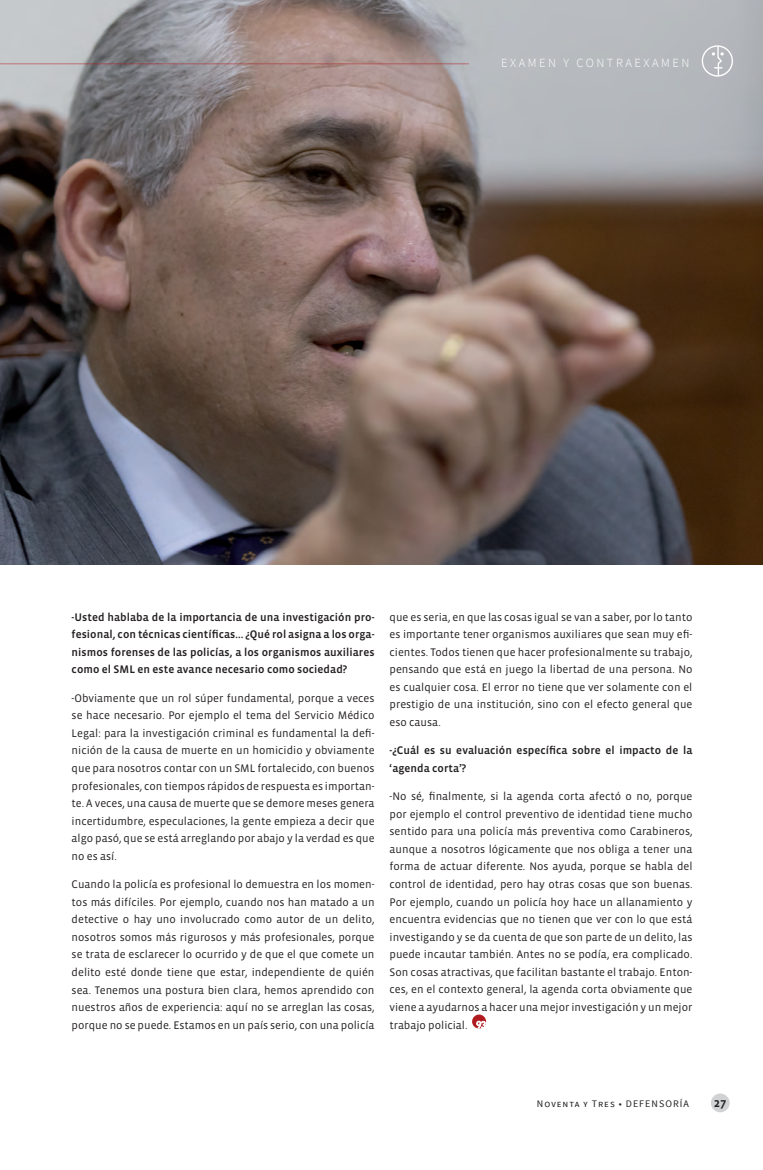
<style>
.page{position:relative;width:763px;height:1170px;background:#fff}
.page>*{position:absolute;margin:0;border:0;box-sizing:border-box;transform-origin:0 0}
.t1{font:300 12.5px "Source Sans Pro";letter-spacing:.2em;color:#fff}
.t2{font:12.5px "Vista Sans Med";color:#231f20}
.t3{font:11.25px/17.6px "Vista Sans";color:#231f20;text-align:justify}
.t4{font:11.25px/17.6px "Vista Sans Med";letter-spacing:.005em;color:#231f20;text-align:justify}
.t5{font:10px "Source Sans Pro";letter-spacing:.1em;color:#231f20}
</style>
<div class="page">
<div style="left:710px;top:1093px;width:19px;height:19px;background:#d1d2d4;border-radius:50%"></div>
<img style="left:1px;top:0;width:761px;height:564px">
<hr style="left:0;top:64px;width:468px;height:1px;background:#b01b1f">
<svg style="left:701px;top:45px;width:31px;height:32px"></svg>
<div style="left:472px;top:1014px;width:14px;height:14px;background:#b01b1f;border-radius:50%"></div>
<svg style="left:476px;top:1020px;width:9px;height:8px"></svg>
<p class="t1" style="left:501px;top:56px;width:190px">EXAMEN Y CONTRAEXAMEN</p>
<p class="t4" style="left:72px;top:608px;width:304px">-Usted hablaba de la importancia de una investigación pro&shy;fesional, con técnicas científicas… ¿Qué rol asigna a los orga&shy;nismos forenses de las policías, a los organismos auxiliares como el SML en este avance necesario como sociedad?</p>
<p class="t3" style="left:72px;top:689px;width:304px">-Obviamente que un rol súper fundamental, porque a veces se hace necesario. Por ejemplo el tema del Servicio Médico Legal: para la investigación criminal es fundamental la defi&shy;nición de la causa de muerte en un homicidio y obviamente que para nosotros contar con un SML fortalecido, con buenos profesionales, con tiempos rápidos de respuesta es importan&shy;te. A veces, una causa de muerte que se demore meses genera incertidumbre, especulaciones, la gente empieza a decir que algo pasó, que se está arreglando por abajo y la verdad es que no es así.</p>
<p class="t3" style="left:72px;top:875px;width:304px">Cuando la policía es profesional lo demuestra en los momen&shy;tos más difíciles. Por ejemplo, cuando nos han matado a un detective o hay uno involucrado como autor de un delito, nosotros somos más rigurosos y más profesionales, porque se trata de esclarecer lo ocurrido y de que el que comete un delito esté donde tiene que estar, independiente de quién sea. Tenemos una postura bien clara, hemos aprendido con nuestros años de experiencia: aquí no se arreglan las cosas, porque no se puede. Estamos en un país serio, con una policía</p>
<p class="t3" style="left:389px;top:608px;width:304px">que es seria, en que las cosas igual se van a saber, por lo tanto es importante tener organismos auxiliares que sean muy efi&shy;cientes. Todos tienen que hacer profesionalmente su trabajo, pensando que está en juego la libertad de una persona. No es cualquier cosa. El error no tiene que ver solamente con el prestigio de una institución, sino con el efecto general que eso causa.</p>
<p class="t4" style="left:389px;top:741px;width:304px">-¿Cuál es su evaluación específica sobre el impacto de la ‘agenda corta’?</p>
<p class="t3" style="left:389px;top:787px;width:304px">-No sé, finalmente, si la agenda corta afectó o no, porque por ejemplo el control preventivo de identidad tiene mucho sentido para una policía más preventiva como Carabineros, aunque a nosotros lógicamente que nos obliga a tener una forma de actuar diferente. Nos ayuda, porque se habla del control de identidad, pero hay otras cosas que son buenas.<br>Por ejemplo, cuando un policía hoy hace un allanamiento y encuentra evidencias que no tienen que ver con lo que está investigando y se da cuenta de que son parte de un delito, las puede incautar también. Antes no se podía, era complicado.<br>Son cosas atractivas, que facilitan bastante el trabajo. Enton&shy;ces, en el contexto general, la agenda corta obviamente que viene a ayudarnos a hacer una mejor investigación y un mejor trabajo policial.</p>
<p class="t5" style="left:536px;top:1097px;width:153px">Noventa y Tres • DEFENSORÍA</p>
<p class="t2" style="left:713px;top:1096px;width:14px">27</p>
</div>
